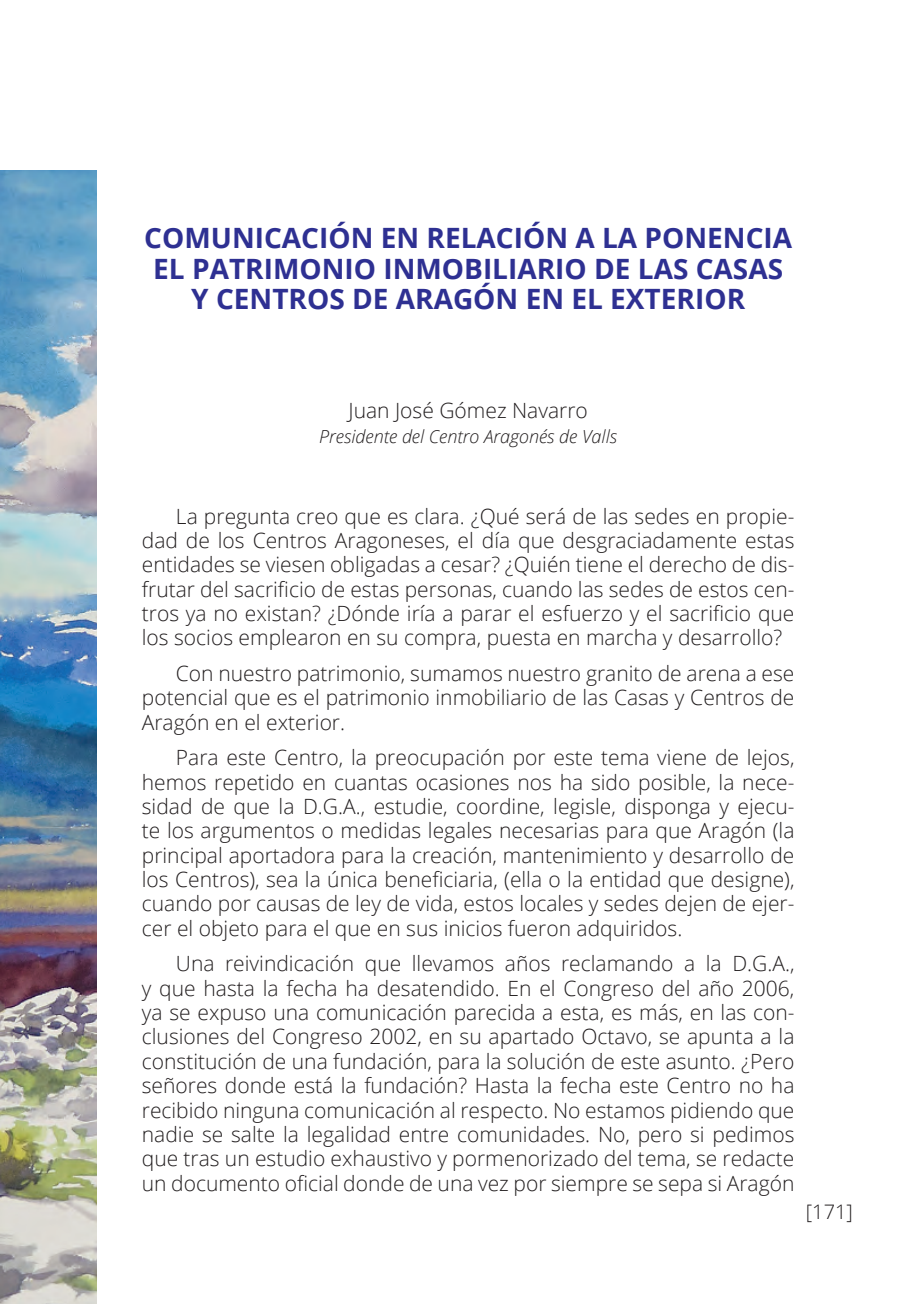
<style>
.page{position:relative;width:908px;height:1304px;background:#fff}
.page>*{position:absolute;margin:0;border:0;box-sizing:border-box;transform-origin:0 0}
.t1{font:700 28px/30.4px "Open Sans";color:#2e3092}
.t2{font:300 21px/24.4px "Open Sans";color:#231f20;text-align:justify}
.t3{font:300 20px "Open Sans";color:#231f20}
.t4{font:italic 300 18px "Open Sans";color:#231f20}
</style>
<div class="page">
<img style="left:0;top:170px;width:96px;height:1134px">
<h1 class="t1" style="left:144px;top:222px;width:193px">COM UNICACIÓN</h1>
<h1 class="t1" style="left:380px;top:222px;width:151px">EN RELACIÓN</h1>
<h1 class="t1" style="left:575px;top:222px;width:218px">A LA PONENCIA</h1>
<h1 class="t1" style="left:153px;top:252px;width:249px">EL PATRIMONIO INM</h1>
<h1 class="t1" style="left:441px;top:252px;width:36px">OBILI</h1>
<h1 class="t1" style="left:191px;top:252px;width:590px;text-indent:326px">ARI O DE LAS CASAS<br>Y CENTROS DE ARAGÓN EN EL EXTERI OR</h1>
<p class="t2" style="left:348px;top:398px;width:241px">Juan José Gómez Navarro</p>
<p class="t4" style="left:319px;top:424px;width:299px">Presidente del Centro Aragonés de Valls</p>
<p class="t2" style="left:142px;top:503px;width:653px;text-indent:34px">La pregunta creo que es clara. ¿Qué será de las sedes en propie&shy;dad de los Centros Aragoneses, el día que desgraciadamente estas entidades se viesen obligadas a cesar? ¿Quién tiene el derecho de dis&shy;frutar del sacrificio de estas personas, cuando las sedes de estos cen&shy;tros ya no existan? ¿Dónde iría a parar el esfuerzo y el sacrificio que los socios emplearon en su compra, puesta en marcha y desarrollo?</p>
<p class="t2" style="left:142px;top:661px;width:654px;text-indent:34px">Con nuestro patrimonio, sumamos nuestro granito de arena a ese potencial que es el patrimonio inmobiliario de las Casas y Centros de Aragón en el exterior.</p>
<p class="t2" style="left:142px;top:745px;width:654px;text-indent:34px">Para este Centro, la preocupación por este tema viene de lejos, hemos repetido en cuantas ocasiones nos ha sido posible, la nece&shy;sidad de que la D.G.A., estudie, coordine, legisle, disponga y ejecu&shy;te los argumentos o medidas legales necesarias para que Aragón (la principal aportadora para la creación, mantenimiento y desarrollo de los Centros), sea la única beneficiaria, (ella o la entidad que designe), cuando por causas de ley de vida, estos locales y sedes dejen de ejer&shy;cer el objeto para el que en sus inicios fueron adquiridos.</p>
<p class="t2" style="left:142px;top:951px;width:654px;text-indent:34px">Una reivindicación que llevamos años reclamando a la D.G.A., y que hasta la fecha ha desatendido. En el Congreso del año 2006, ya se expuso una comunicación parecida a esta, es más, en las con&shy;clusiones del Congreso 2002, en su apartado Octavo, se apunta a la constitución de una fundación, para la solución de este asunto. ¿Pero señores donde está la fundación? Hasta la fecha este Centro no ha recibido ninguna comunicación al respecto. No estamos pidiendo que nadie se salte la legalidad entre comunidades. No, pero si pedimos que tras un estudio exhaustivo y pormenorizado del tema, se redacte un documento oficial donde de una vez por siempre se sepa si Aragón</p>
<p class="t3" style="left:805px;top:1198px;width:49px">[171]</p>
</div>
